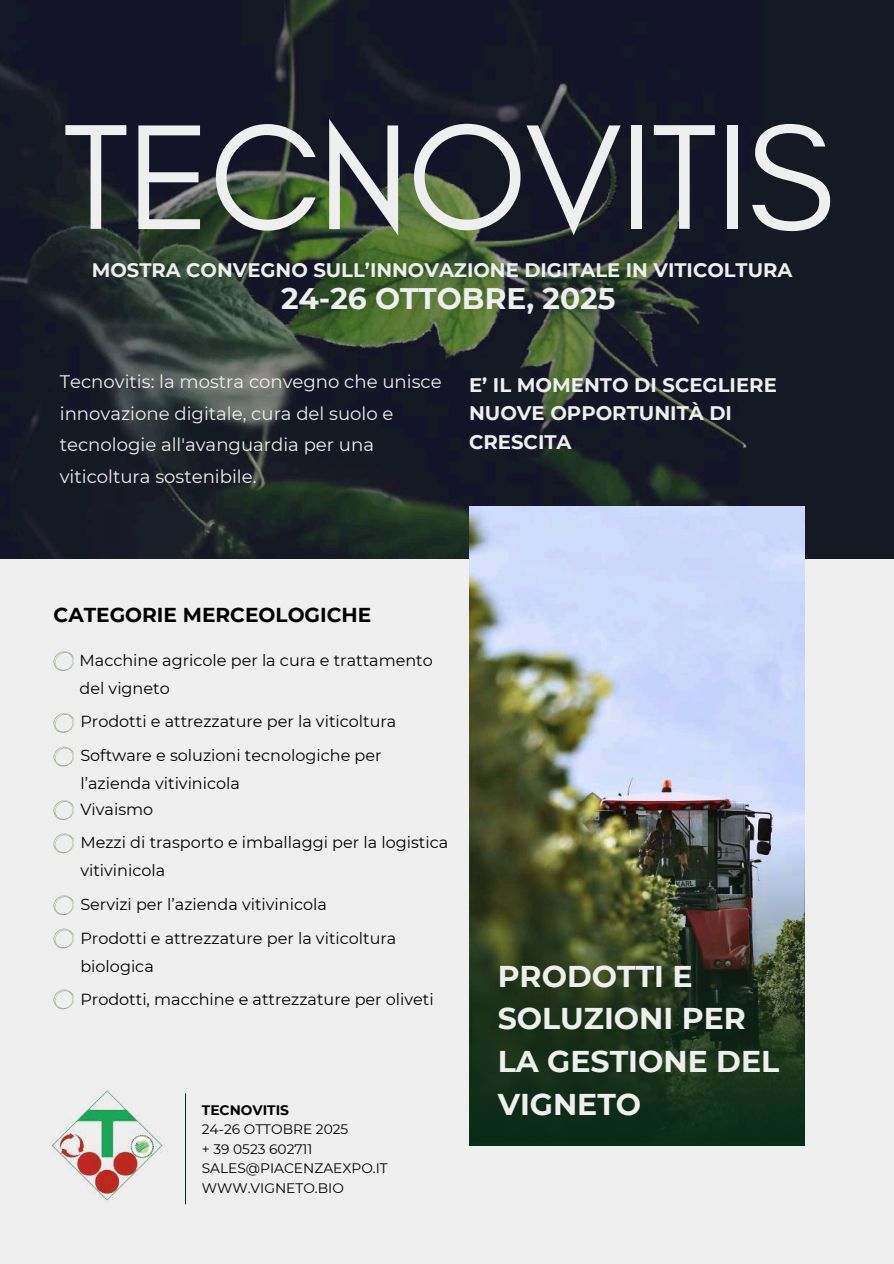
<style>
.page{position:relative;width:894px;height:1264px;background:#fff}
.page>*{position:absolute;margin:0;border:0;box-sizing:border-box;transform-origin:0 0}
.t1{font:152.4px "Glacial Indifference";letter-spacing:-.015em;color:#efefef}
.t2{font:700 30px/42.8px "Montserrat";color:#efefef}
.t3{font:700 29.7px "Montserrat";color:#efefef}
.t4{font:700 20.1px "Montserrat";color:#000}
.t5{font:700 19.65px/28.2px "Montserrat";color:#efefef}
.t6{font:700 19.5px "Montserrat";color:#efefef}
.t7{font:18.15px/31.5px "Montserrat";color:#efefef}
.t8{font:16.05px/33.8px "Montserrat";color:#000}
.t9{font:13.8px/19.5px "Montserrat";color:#000}
.t10{font:700 13.8px "Montserrat";color:#000}
</style>
<div class="page">
<div style="left:0;top:0;width:893px;height:1263px;background:#efefef"></div>
<img style="left:0;top:0;width:893px;height:558px">
<img style="left:469px;top:507px;width:335px;height:339px">
<svg style="left:469px;top:846px;width:335px;height:299px;background:#2e3e27"></svg>
<img style="left:51px;top:1090px;width:112px;height:111px">
<hr style="left:185px;top:1093px;width:1px;height:111px;background:#bfbfbf">
<svg style="left:54px;top:651px;width:20px;height:20px"></svg>
<svg style="left:54px;top:713px;width:20px;height:19px"></svg>
<svg style="left:54px;top:746px;width:20px;height:20px"></svg>
<svg style="left:54px;top:800px;width:20px;height:20px"></svg>
<svg style="left:54px;top:833px;width:20px;height:20px"></svg>
<svg style="left:54px;top:895px;width:20px;height:20px"></svg>
<svg style="left:54px;top:928px;width:20px;height:20px"></svg>
<svg style="left:54px;top:989px;width:20px;height:20px"></svg>
<h1 class="t1" style="left:62px;top:84px;width:773px">TECNOVITIS</h1>
<p class="t6" style="left:92px;top:258px;width:702px">MOSTRA CONVEGNO SULL’INNOVAZIONE DIGITALE IN VITICOLTURA</p>
<h3 class="t3" style="left:281px;top:280px;width:336px">24-26 OTTOBRE, 2025</h3>
<p class="t7" style="left:60px;top:366px;width:383px">Tecnovitis: la mostra convegno che unisce innovazione digitale, cura del suolo e tecnologie all'avanguardia per una viticoltura sostenibile.</p>
<p class="t5" style="left:469px;top:371px;width:309px">E’ IL MOMENTO DI SCEGLIERE<br>NUOVE OPPORTUNITÀ DI<br>CRESCITA</p>
<p class="t4" style="left:54px;top:602px;width:319px">CATEGORIE MERCEOLOGICHE</p>
<p class="t8" style="left:80px;top:645px;width:354px;line-height:28px">Macchine agricole per la cura e trattamento del vigneto</p>
<p class="t8" style="left:80px;top:704px;width:317px">Prodotti e attrezzature per la viticoltura<br>Software e soluzioni tecnologiche per</p>
<p class="t8" style="left:80px;top:770px;width:161px;line-height:25.5px">l’azienda vitivinicola<br>Vivaismo</p>
<p class="t8" style="left:80px;top:828px;width:369px;line-height:28px">Mezzi di trasporto e imballaggi per la logistica vitivinicola</p>
<p class="t8" style="left:80px;top:887px;width:317px">Servizi per l’azienda vitivinicola<br>Prodotti e attrezzature per la viticoltura</p>
<p class="t8" style="left:80px;top:949px;width:355px">biologica<br>Prodotti, macchine e attrezzature per oliveti</p>
<p class="t10" style="left:202px;top:1101px;width:89px">TECNOVITIS</p>
<p class="t9" style="left:202px;top:1119px;width:187px">24-26 OTTOBRE 2025<br>+ 39 0523 602711<br>SALES@PIACENZAEXPO.IT<br>WWW.VIGNETO.BIO</p>
<h2 class="t2" style="left:497px;top:954px;width:283px">PRODOTTI E<br>SOLUZIONI PER<br>LA GESTIONE DEL<br>VIGNETO</h2>
</div>
